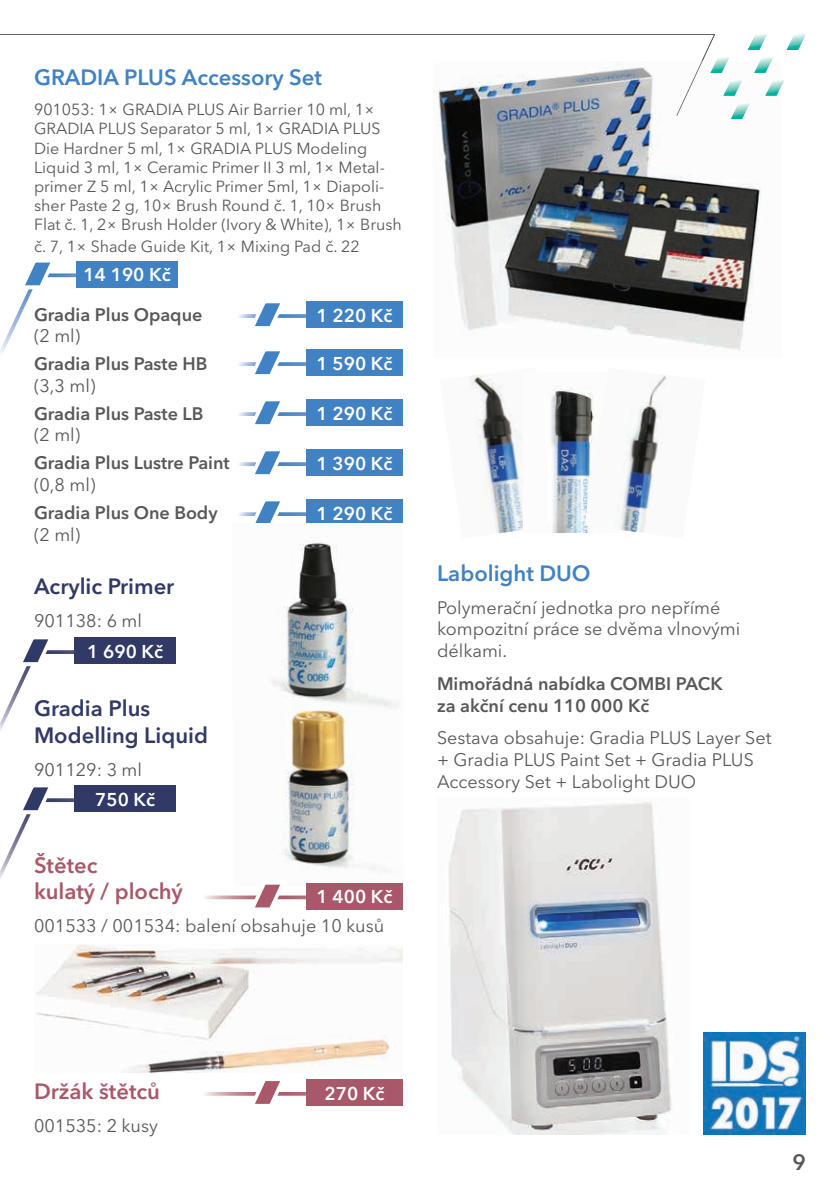
<style>
.page{position:relative;width:840px;height:1191px;background:#fff}
.page>*{position:absolute;margin:0;border:0;box-sizing:border-box;transform-origin:0 0}
.t1{font:600 22px/26.4px "Avenir Next LT Pro";color:#313966}
.t2{font:600 22px "Avenir Next LT Pro";color:#4082c4}
.t3{font:600 22px/26.4px "Avenir Next LT Pro";color:#a85868}
.t4{font:600 22px "Avenir Next LT Pro";color:#57585a}
.t5{font:600 18.4px "Avenir Next LT Pro";color:#fff}
.t6{font:18px/21.6px "Avenir Next LT Pro";color:#57585a}
.t7{font:600 18px/21.6px "Avenir Next LT Pro";color:#57585a}
.t8{font:16px/19.2px "Avenir Next LT Pro";color:#57585a}
</style>
<div class="page">
<img style="left:448px;top:802px;width:224px;height:332px">
<img style="left:703px;top:1032px;width:102px;height:102px">
<img style="left:434px;top:103px;width:327px;height:248px">
<img style="left:469px;top:375px;width:91px;height:159px">
<img style="left:523px;top:375px;width:61px;height:157px">
<img style="left:584px;top:374px;width:83px;height:159px">
<div style="left:76px;top:260px;width:102px;height:27px;background:#4082c4"></div>
<svg style="left:0;top:260px;width:158px;height:94px"></svg>
<div style="left:306px;top:301px;width:97px;height:27px;background:#4082c4"></div>
<svg style="left:238px;top:303px;width:68px;height:24px"></svg>
<div style="left:306px;top:349px;width:97px;height:27px;background:#4082c4"></div>
<svg style="left:238px;top:351px;width:68px;height:24px"></svg>
<div style="left:306px;top:399px;width:97px;height:27px;background:#4082c4"></div>
<svg style="left:238px;top:401px;width:68px;height:24px"></svg>
<div style="left:306px;top:449px;width:97px;height:27px;background:#4082c4"></div>
<svg style="left:238px;top:451px;width:68px;height:24px"></svg>
<div style="left:306px;top:499px;width:97px;height:27px;background:#4082c4"></div>
<svg style="left:238px;top:501px;width:68px;height:22px"></svg>
<img style="left:271px;top:523px;width:132px;height:184px">
<div style="left:74px;top:637px;width:102px;height:27px;background:#313966"></div>
<svg style="left:0;top:639px;width:74px;height:92px"></svg>
<img style="left:282px;top:710px;width:96px;height:160px">
<div style="left:74px;top:785px;width:102px;height:27px;background:#313966"></div>
<svg style="left:0;top:787px;width:74px;height:92px"></svg>
<svg style="left:786px;top:34px;width:19px;height:16px"></svg>
<svg style="left:748px;top:34px;width:18px;height:16px"></svg>
<svg style="left:754px;top:57px;width:18px;height:16px"></svg>
<svg style="left:714px;top:57px;width:15px;height:16px"></svg>
<svg style="left:723px;top:80px;width:19px;height:16px"></svg>
<svg style="left:765px;top:80px;width:19px;height:16px"></svg>
<svg style="left:730px;top:103px;width:19px;height:16px"></svg>
<svg style="left:0;top:34px;width:714px;height:82px"></svg>
<img style="left:36px;top:944px;width:367px;height:128px">
<div style="left:306px;top:882px;width:97px;height:27px;background:#a85868"></div>
<svg style="left:204px;top:882px;width:183px;height:28px"></svg>
<div style="left:306px;top:1079px;width:97px;height:27px;background:#a85868"></div>
<svg style="left:204px;top:1081px;width:102px;height:23px"></svg>
<h1 class="t2" style="left:34px;top:64px;width:289px">GRADIA PLUS Accessory Set</h1>
<p class="t8" style="left:34px;top:100px;width:369px">901053: 1× GRADIA PLUS Air Barrier 10 ml, 1× GRADIA PLUS Separator 5 ml, 1× GRADIA PLUS Die Hardner 5 ml, 1× GRADIA PLUS Modeling Liquid 3 ml, 1× Ceramic Primer II 3 ml, 1× Metal&shy;primer Z 5 ml, 1× Acrylic Primer 5ml, 1× Diapoli&shy;sher Paste 2 g, 10× Brush Round č. 1, 10× Brush Flat č. 1, 2× Brush Holder (Ivory &amp; White), 1× Brush</p>
<p class="t8" style="left:34px;top:237px;width:327px">č. 7, 1× Shade Guide Kit, 1× Mixing Pad č. 22</p>
<p class="t5" style="left:84px;top:263px;width:89px">14 190 Kč</p>
<p class="t7" style="left:34px;top:303px;width:170px">Gradia Plus Opaque</p>
<p class="t6" style="left:34px;top:325px;width:48px">(2 ml)</p>
<p class="t7" style="left:34px;top:353px;width:175px">Gradia Plus Paste HB</p>
<p class="t6" style="left:34px;top:375px;width:63px">(3,3 ml)</p>
<p class="t7" style="left:34px;top:402px;width:171px">Gradia Plus Paste LB</p>
<p class="t6" style="left:34px;top:424px;width:48px">(2 ml)</p>
<p class="t7" style="left:34px;top:452px;width:197px">Gradia Plus Lustre Paint</p>
<p class="t6" style="left:34px;top:474px;width:63px">(0,8 ml)</p>
<p class="t7" style="left:34px;top:502px;width:185px">Gradia Plus One Body</p>
<p class="t6" style="left:34px;top:523px;width:48px">(2 ml)</p>
<h1 class="t1" style="left:34px;top:573px;width:142px">Acrylic Primer</h1>
<p class="t6" style="left:34px;top:610px;width:109px">901138: 6 ml</p>
<p class="t5" style="left:87px;top:640px;width:77px">1 690 Kč</p>
<h1 class="t1" style="left:34px;top:695px;width:175px">Gradia Plus<br>Modelling Liquid</h1>
<p class="t6" style="left:34px;top:758px;width:109px">901129: 3 ml</p>
<p class="t5" style="left:95px;top:788px;width:62px">750 Kč</p>
<p class="t5" style="left:316px;top:304px;width:77px">1 220 Kč</p>
<p class="t5" style="left:316px;top:352px;width:77px">1 590 Kč</p>
<p class="t5" style="left:316px;top:402px;width:77px">1 290 Kč</p>
<p class="t5" style="left:316px;top:452px;width:77px">1 390 Kč</p>
<p class="t5" style="left:316px;top:502px;width:77px">1 290 Kč</p>
<h1 class="t3" style="left:34px;top:851px;width:150px">Štětec<br>kulatý / plochý</h1>
<p class="t6" style="left:34px;top:915px;width:351px">001533 / 001534: balení obsahuje 10 kusů</p>
<p class="t5" style="left:316px;top:885px;width:77px">1 400 Kč</p>
<h1 class="t2" style="left:437px;top:560px;width:155px">Labolight DUO</h1>
<p class="t6" style="left:437px;top:596px;width:304px">Polymerační jednotka pro nepřímé kompozitní práce se dvěma vlnovými délkami.</p>
<p class="t7" style="left:437px;top:672px;width:287px">Mimořádná nabídka COMBI PACK za akční cenu 110 000 Kč</p>
<p class="t6" style="left:437px;top:727px;width:335px">Sestava obsahuje: Gradia PLUS Layer Set + Gradia PLUS Paint Set + Gradia PLUS<br>Accessory Set + Labolight DUO</p>
<h1 class="t3" style="left:34px;top:1078px;width:127px">Držák štětců</h1>
<p class="t6" style="left:34px;top:1115px;width:125px">001535: 2 kusy</p>
<p class="t5" style="left:324px;top:1082px;width:62px">270 Kč</p>
<h1 class="t4" style="left:792px;top:1149px;width:15px">9</h1>
</div>
